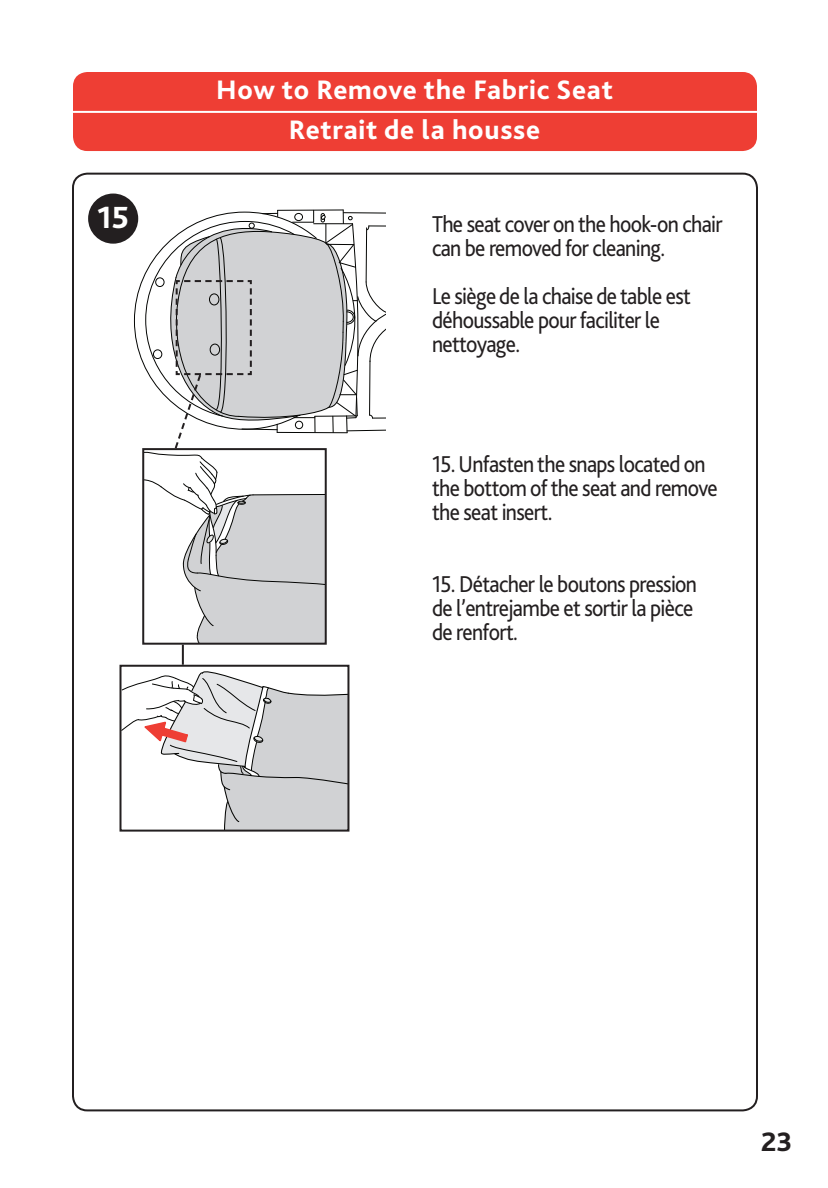
<style>
.page{position:relative;width:828px;height:1188px;background:#fff}
.page>*{position:absolute;margin:0;border:0;box-sizing:border-box;transform-origin:0 0}
.t1{font:800 32px "Bliss 2";color:#fff}
.t2{font:800 28px/40px "Bliss 2";letter-spacing:.025em;color:#fff;text-align:center}
.t3{font:800 28px "Bliss 2";color:#231f20}
.t4{font:24px/24px "Bliss 2";letter-spacing:-.03em;color:#231f20;scale:.9 1}
</style>
<div class="page">
<div style="left:73px;top:72px;width:684px;height:79px;background:#ee3e34;border-radius:14px"></div>
<hr style="left:64px;top:111px;width:728px;height:2px;background:#fff">
<div style="left:120px;top:665px;width:229px;height:167px;border:2px solid #231f20"></div>
<svg style="left:134px;top:211px;width:9px;height:153px"></svg>
<div style="left:88px;top:194px;width:50px;height:50px;background:#231f20;border-radius:50%"></div>
<hr style="left:182px;top:645px;width:2px;height:20px;background:#231f20">
<svg style="left:143px;top:112px;width:242px;height:532px"></svg>
<svg style="left:121px;top:667px;width:227px;height:164px"></svg>
<p class="t2" style="left:216px;top:69px;width:398px">How to Remove the Fabric Seat<br>Retrait de la housse</p>
<h1 class="t1" style="left:97px;top:197px;width:33px">15</h1>
<p class="t4" style="left:432px;top:211px;width:325px">The seat cover on the hook-on chair can be removed for cleaning.</p>
<p class="t4" style="left:432px;top:283px;width:289px">Le siège de la chaise de table est déhoussable pour faciliter le nettoyage.</p>
<p class="t4" style="left:432px;top:451px;width:319px">15. Unfasten the snaps located on the bottom of the seat and remove the seat insert.</p>
<p class="t4" style="left:432px;top:571px;width:296px">15. Détacher le boutons pression de l’entrejambe et sortir la pièce de renfort.</p>
<p class="t3" style="left:761px;top:1124px;width:33px">23</p>
</div>
